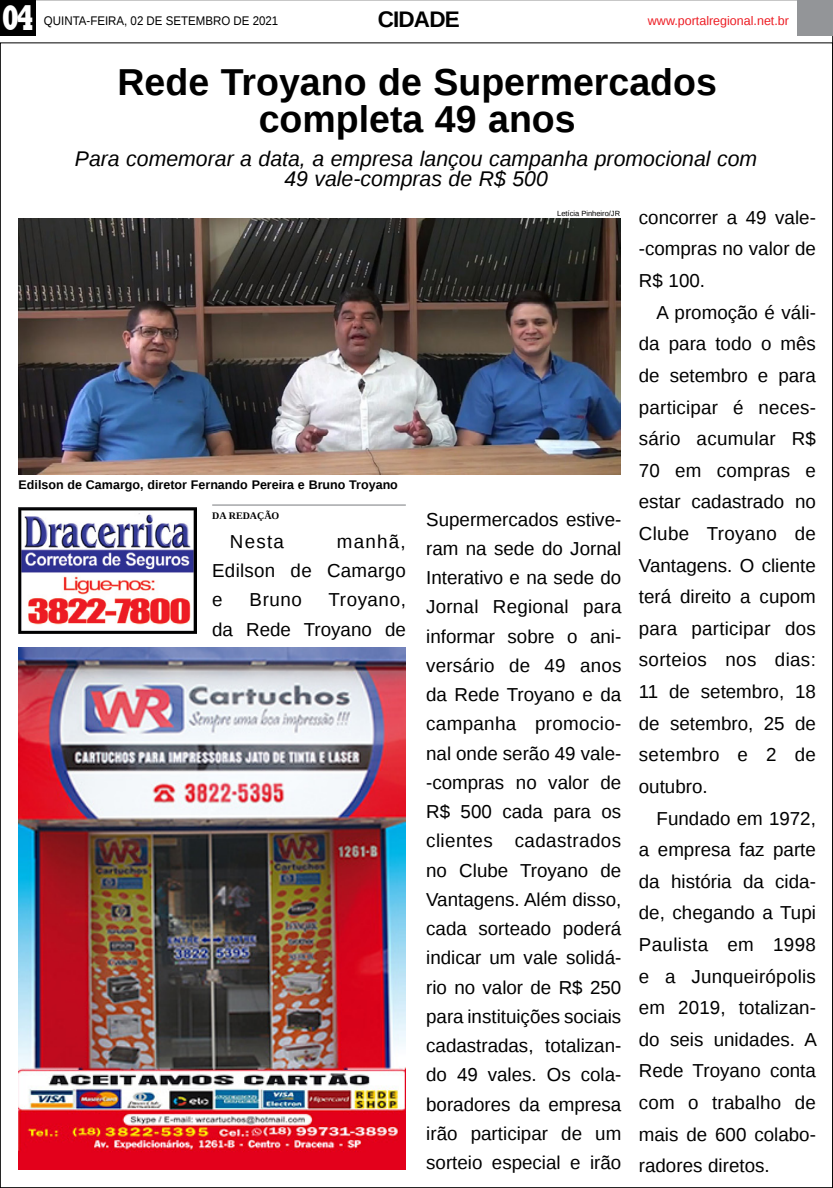
<style>
.page{position:relative;width:833px;height:1188px;background:#fff}
.page>*{position:absolute;margin:0;border:0;box-sizing:border-box;transform-origin:0 0}
.TÍTULO{font:700 37.5px/37.5px "Liberation Sans";color:#000;text-align:center}
.t1{font:800 36.12px "Rockwell";color:#fff;scale:.7 1}
.TÍTULO-2{font:700 22.5px "Liberation Sans";letter-spacing:-.04em;color:#000}
.LINHA_FINA{font:italic 21.25px "Liberation Sans";color:#000}
.MATÉRIA{font:18.75px/31.6px "Liberation Sans";color:#000;text-align:justify}
.LEGENDA{font:700 12.5px "Liberation Sans";color:#000}
.DATA_PG{font:12.5px "Liberation Sans";color:#000;scale:.92 1}
.DATA_PG-2{font:12.5px "Liberation Sans";color:#ed1d24}
.CRÉDITO_NOME{font:700 10px "Liberation Serif";color:#000}
.CRÉDITO_FOTO{font:7.5px "Liberation Sans";color:#000}
</style>
<div class="page">
<div style="left:0;top:0;width:36px;height:35px;background:#000"></div>
<div style="left:797px;top:0;width:36px;height:35px;background:#939598"></div>
<img style="left:19px;top:647px;width:387px;height:521px">
<img style="left:18px;top:507px;width:178px;height:126px">
<img style="left:18px;top:218px;width:602px;height:257px">
<hr style="left:212px;top:504px;width:194px;height:1px;background:#939598">
<p class="t1" style="left:2px;top:-3px;width:48px">04</p>
<p class="DATA_PG" style="left:44px;top:13px;width:256px">QUINTA-FEIRA, 02 DE SETEMBRO DE 2021</p>
<p class="TÍTULO-2" style="left:378px;top:4px;width:83px">CIDADE</p>
<p class="DATA_PG-2" style="left:648px;top:13px;width:143px">www.portalregional.net.br</p>
<p class="TÍTULO" style="left:118px;top:62px;width:601px">Rede Troyano de Supermercados completa 49 anos</p>
<p class="LINHA_FINA" style="left:75px;top:145px;width:684px">Para comemorar a data, a empresa lançou campanha promocional com</p>
<p class="LINHA_FINA" style="left:284px;top:165px;width:265px">49 vale-compras de R$ 500</p>
<p class="LEGENDA" style="left:19px;top:475px;width:381px">Edilson de Camargo, diretor Fernando Pereira e Bruno Troyano</p>
<p class="CRÉDITO_NOME" style="left:212px;top:508px;width:69px">DA REDAÇÃO</p>
<p class="MATÉRIA" style="left:230px;top:526px;width:56px">Nesta</p>
<p class="MATÉRIA" style="left:212px;top:527px;width:195px;line-height:29.2px;text-indent:125px">manhã, Edilson de Camargo e</p>
<p class="MATÉRIA" style="left:212px;top:586px;width:195px;line-height:29.2px;text-align:right">Troyano,<br>da Rede Troyano de</p>
<p class="MATÉRIA" style="left:249px;top:584px;width:54px">Bruno</p>
<p class="CRÉDITO_FOTO" style="left:557px;top:209px;width:64px">Letícia Pinheiro/JR</p>
<p class="MATÉRIA" style="left:426px;top:505px;width:197px;line-height:29.2px">Supermercados estive&shy;ram na sede do Jornal Interativo e na sede do Jornal Regional para informar sobre o ani&shy;versário de 49 anos da Rede Troyano e da campanha promocio&shy;nal onde serão 49 vale--compras no valor de R$ 500 cada para os clientes cadastrados no Clube Troyano de Vantagens. Além disso, cada sorteado poderá indicar um vale solidá&shy;rio no valor de R$ 250 para instituições sociais cadastradas, totalizan&shy;do 49 vales. Os cola&shy;boradores da empresa irão participar de um sorteio especial e irão</p>
<p class="MATÉRIA" style="left:639px;top:202px;width:178px">concorrer a 49 vale--compras no valor de R$ 100.</p>
<p class="MATÉRIA" style="left:639px;top:297px;width:179px;text-indent:18px">A promoção é váli&shy;da para todo o mês de setembro e para participar é neces&shy;sário acumular R$ 70 em compras e estar cadastrado no Clube Troyano de Vantagens. O cliente terá direito a cupom para participar dos sorteios nos dias:<br>11 de setembro, 18 de setembro, 25 de setembro e 2 de outubro.</p>
<p class="MATÉRIA" style="left:639px;top:802px;width:180px;text-indent:18px">Fundado em 1972, a empresa faz parte da história da cida&shy;de, chegando a Tupi Paulista em 1998 e a Junqueirópolis em 2019, totalizan&shy;do seis unidades. A Rede Troyano conta com o trabalho de mais de 600 colabo&shy;radores diretos.</p>
</div>
